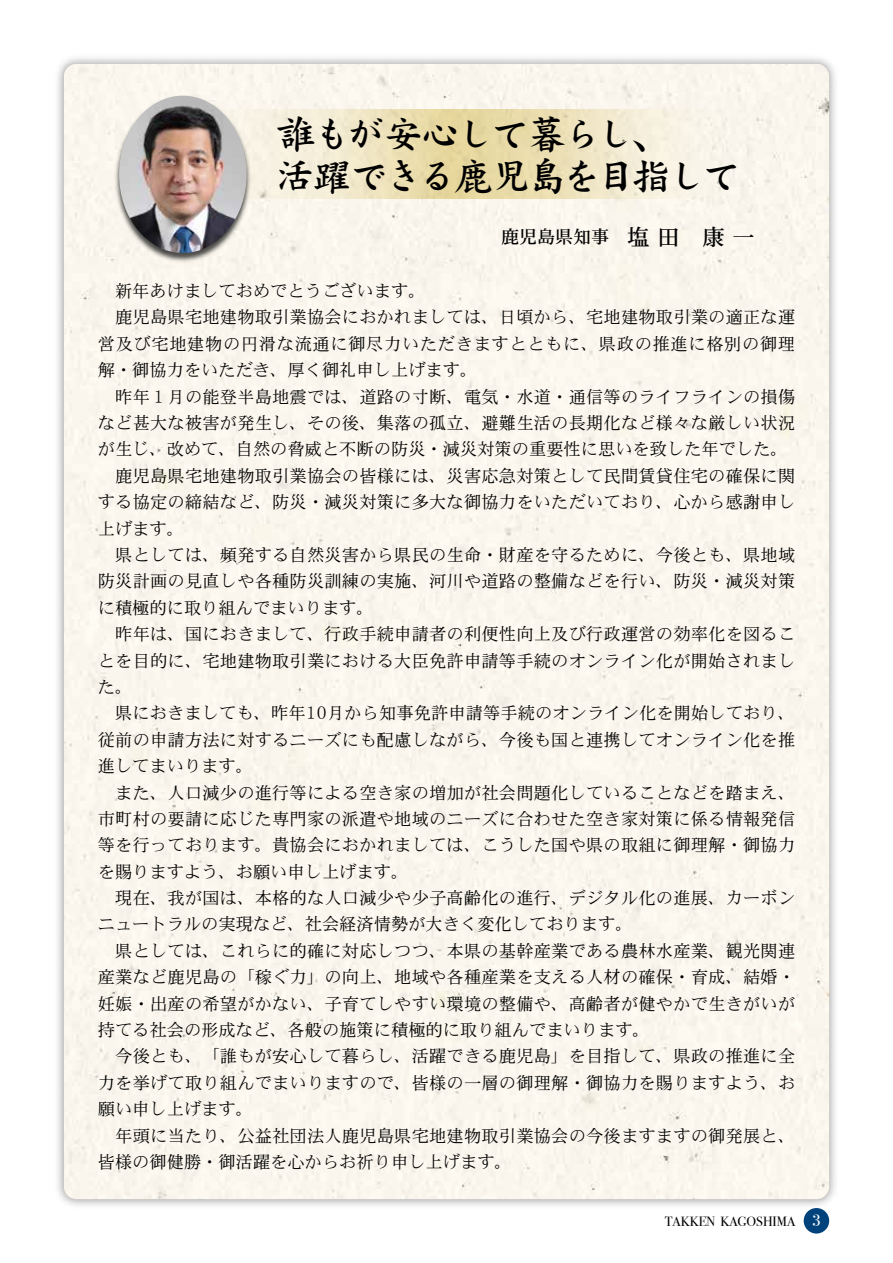
<style>
.page{position:relative;width:893px;height:1263px;background:#fff}
.page>*{position:absolute;margin:0;border:0;box-sizing:border-box;transform-origin:0 0}
.t1{font:39px/42px "DF Kai Sho SB MP RKSJ H";letter-spacing:-.09em;color:#000}
.t2{font:18px "DFHS Mincho W5 MP RKSJ H";color:#000}
.t3{font:17.25px/26.4px "DFHS Mincho W3 MP RKSJ H";letter-spacing:.01em;color:#000}
.t4{font:13.5px "Bodoni Svty Two ITCTT";color:#000}
.s1{font-size:22.5px}
.s2{font-size:16.5px;color:#fff}
</style>
<div class="page">
<div style="left:804px;top:1208px;width:25px;height:25px;background:#00437c;border-radius:50%"></div>
<img style="left:57px;top:58px;width:778px;height:1154px">
<div style="left:64px;top:64px;width:765px;height:1135px;background:#faf6ed"></div>
<svg style="left:254px;top:109px;width:494px;height:90px;background:#f0e6c6"></svg>
<img style="left:112px;top:93px;width:142px;height:171px">
<img style="left:119px;top:96px;width:128px;height:157px">
<h1 class="t1" style="left:275px;top:113px;width:468px">誰もが安心して暮らし、<br>活躍できる鹿児島を目指して</h1>
<p class="t2" style="left:501px;top:228px;width:255px">鹿児島県知事　<span class="s1">塩 田　康 一</span></p>
<p class="t3" style="left:98px;top:278px;width:699px">　新年あけましておめでとうございます。<br>　鹿児島県宅地建物取引業協会におかれましては、日頃から、宅地建物取引業の適正な運営及び宅地建物の円滑な流通に御尽力いただきますとともに、県政の推進に格別の御理解・御協力をいただき、厚く御礼申し上げます。<br>　昨年１月の能登半島地震では、道路の寸断、電気・水道・通信等のライフラインの損傷など甚大な被害が発生し、その後、集落の孤立、避難生活の長期化など様々な厳しい状況が生じ、改めて、自然の脅威と不断の防災・減災対策の重要性に思いを致した年でした。　鹿児島県宅地建物取引業協会の皆様には、災害応急対策として民間賃貸住宅の確保に関する協定の締結など、防災・減災対策に多大な御協力をいただいており、心から感謝申し上げます。<br>　県としては、頻発する自然災害から県民の生命・財産を守るために、今後とも、県地域防災計画の見直しや各種防災訓練の実施、河川や道路の整備などを行い、防災・減災対策に積極的に取り組んでまいります。<br>　昨年は、国におきまして、行政手続申請者の利便性向上及び行政運営の効率化を図ることを目的に、宅地建物取引業における大臣免許申請等手続のオンライン化が開始されました。<br>　県におきましても、昨年10月から知事免許申請等手続のオンライン化を開始しており、従前の申請方法に対するニーズにも配慮しながら、今後も国と連携してオンライン化を推進してまいります。<br>　また、人口減少の進行等による空き家の増加が社会問題化していることなどを踏まえ、市町村の要請に応じた専門家の派遣や地域のニーズに合わせた空き家対策に係る情報発信等を行っております。貴協会におかれましては、こうした国や県の取組に御理解・御協力を賜りますよう、お願い申し上げます。<br>　現在、我が国は、本格的な人口減少や少子高齢化の進行、デジタル化の進展、カーボンニュートラルの実現など、社会経済情勢が大きく変化しております。<br>　県としては、これらに的確に対応しつつ、本県の基幹産業である農林水産業、観光関連産業など鹿児島の「稼ぐ力」の向上、地域や各種産業を支える人材の確保・育成、結婚・妊娠・出産の希望がかない、子育てしやすい環境の整備や、高齢者が健やかで生きがいが持てる社会の形成など、各般の施策に積極的に取り組んでまいります。<br>　今後とも、「誰もが安心して暮らし、活躍できる鹿児島」を目指して、県政の推進に全力を挙げて取り組んでまいりますので、皆様の一層の御理解・御協力を賜りますよう、お願い申し上げます。<br>　年頭に当たり、公益社団法人鹿児島県宅地建物取引業協会の今後ますますの御発展と、皆様の御健勝・御活躍を心からお祈り申し上げます。</p>
<p class="t4" style="left:665px;top:1210px;width:158px">TAKKEN KAGOSHIMA <span class="s2">3</span></p>
</div>
